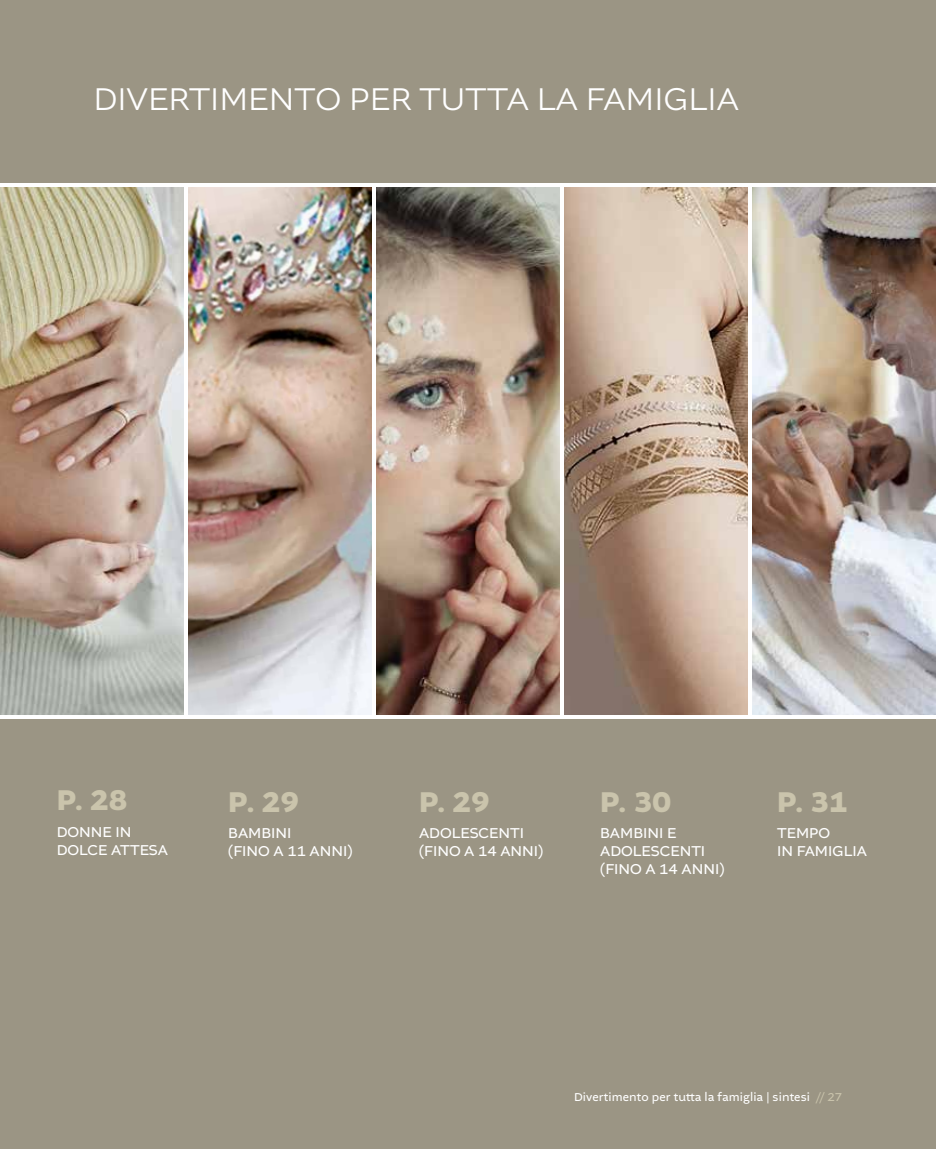
<style>
.page{position:relative;width:936px;height:1149px;background:#fff}
.page>*{position:absolute;margin:0;border:0;box-sizing:border-box;transform-origin:0 0}
.t1{font:300 33px "Altivo";color:#fff}
.t2{font:700 30px "Altivo";color:#cac4ac}
.t3{font:15px/18px "Altivo";color:#fff}
.t4{font:12px "Altivo";letter-spacing:.01em;color:#fff}
.s1{color:#cac4ac}
</style>
<div class="page">
<div style="left:0;top:719px;width:935px;height:429px;background:#9b9584"></div>
<div style="left:0;top:0;width:935px;height:183px;background:#9b9584"></div>
<img style="left:0;top:187px;width:184px;height:527px">
<img style="left:188px;top:187px;width:184px;height:527px">
<img style="left:376px;top:187px;width:184px;height:527px">
<img style="left:564px;top:187px;width:183px;height:527px">
<img style="left:752px;top:187px;width:183px;height:527px">
<h1 class="t1" style="left:94px;top:78px;width:646px">DIVERTIMENTO PER TUTTA LA FAMIGLIA</h1>
<h2 class="t2" style="left:57px;top:780px;width:72px">P. 28</h2>
<p class="t3" style="left:57px;top:822px;width:113px">DONNE IN<br>DOLCE ATTESA</p>
<h2 class="t2" style="left:228px;top:781px;width:72px">P. 29</h2>
<p class="t3" style="left:228px;top:824px;width:126px">BAMBINI<br>(FINO A 11 ANNI)</p>
<h2 class="t2" style="left:419px;top:781px;width:72px">P. 29</h2>
<p class="t3" style="left:419px;top:824px;width:126px">ADOLESCENTI (FINO A 14 ANNI)</p>
<h2 class="t2" style="left:600px;top:781px;width:72px">P. 30</h2>
<p class="t3" style="left:600px;top:824px;width:126px">BAMBINI E<br>ADOLESCENTI (FINO A 14 ANNI)</p>
<h2 class="t2" style="left:777px;top:781px;width:72px">P. 31</h2>
<p class="t3" style="left:777px;top:824px;width:91px">TEMPO<br>IN FAMIGLIA</p>
<p class="t4" style="left:574px;top:1088px;width:270px">Divertimento per tutta la famiglia | sintesi <span class="s1">// 27</span></p>
</div>
